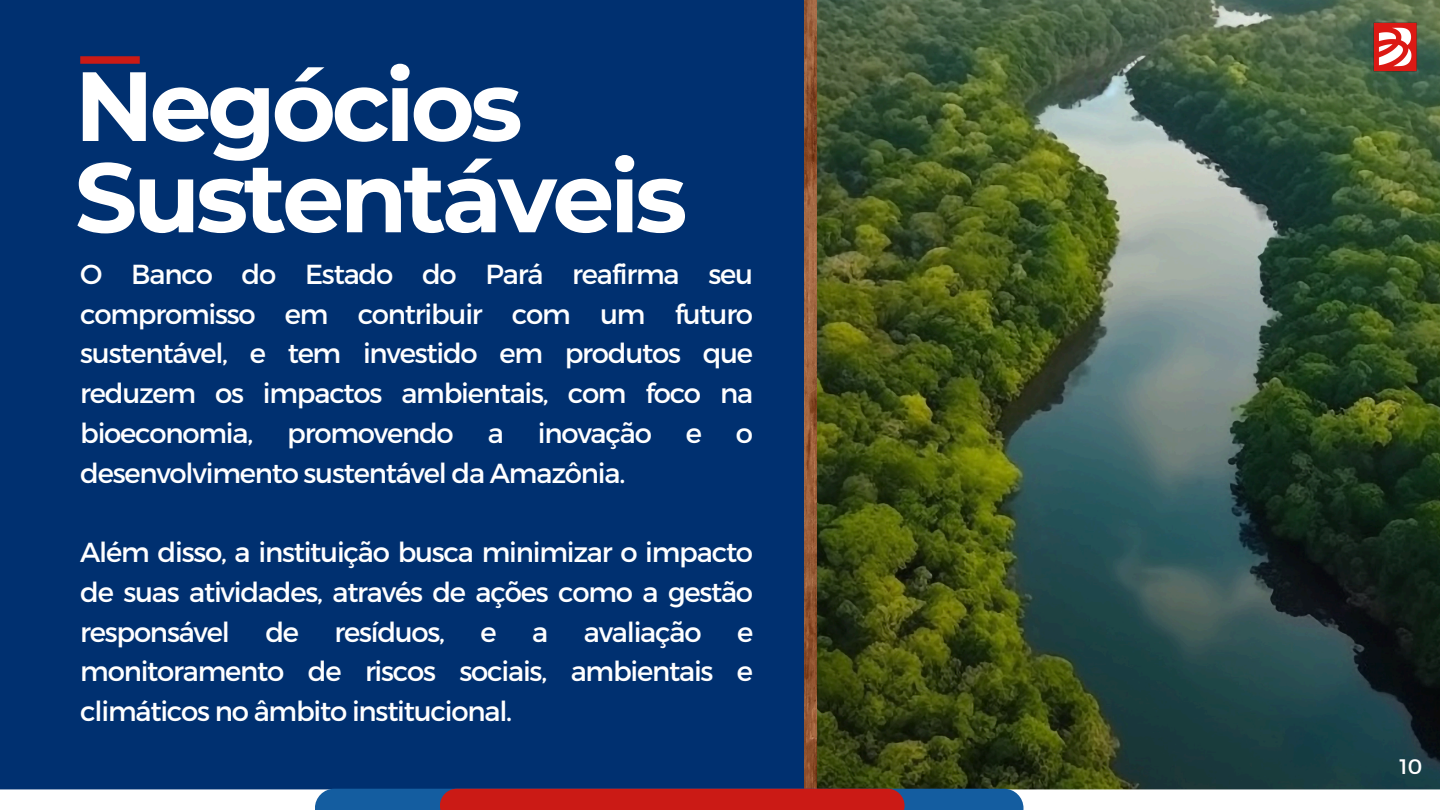
<style>
.page{position:relative;width:1440px;height:810px;background:#fff}
.page>*{position:absolute;margin:0;border:0;box-sizing:border-box;transform-origin:0 0}
.t1{font:700 98.2px/91.3px "Montserrat";letter-spacing:-.045em;color:#fff}
.t2{font:27.5px/39.8px "Montserrat";letter-spacing:-.045em;color:#fff;text-align:justify}
.t3{font:21px "Montserrat";color:#fff}
</style>
<div class="page">
<img style="left:816px;top:0;width:624px;height:789px">
<img style="left:803px;top:0;width:13px;height:789px">
<div style="left:0;top:0;width:803px;height:810px;background:#003070"></div>
<div style="left:0;top:789px;width:1440px;height:21px;background:#fff"></div>
<div style="left:315px;top:789px;width:709px;height:21px;background:#145da0"></div>
<div style="left:440px;top:789px;width:465px;height:21px;background:#cb1a15"></div>
<img style="left:1369px;top:19px;width:50px;height:56px">
<div style="left:80px;top:56px;width:60px;height:8px;background:#cb1a15"></div>
<p class="t1" style="left:75px;top:60px;width:614px">Negócios<br>Sustentáveis</p>
<p class="t2" style="left:80px;top:253px;width:674px">O Banco do Estado do Pará reafirma seu compromisso em contribuir com um futuro sustentável, e tem investido em produtos que reduzem os impactos ambientais, com foco na bioeconomia, promovendo a inovação e o desenvolvimento sustentável da Amazônia.</p>
<p class="t2" style="left:80px;top:531px;width:674px">Além disso, a instituição busca minimizar o impacto de suas atividades, através de ações como a gestão responsável</p>
<p class="t2" style="left:265px;top:611px;width:35px">de</p>
<p class="t2" style="left:334px;top:611px;width:112px">resíduos,</p>
<p class="t2" style="left:481px;top:611px;width:18px">e</p>
<p class="t2" style="left:532px;top:611px;width:18px">a</p>
<p class="t2" style="left:584px;top:611px;width:119px">avaliação</p>
<p class="t2" style="left:80px;top:611px;width:674px;text-indent:657px">e monitoramento de riscos sociais, ambientais e climáticos no âmbito institucional.</p>
<p class="t3" style="left:1400px;top:752px;width:24px">10</p>
</div>
